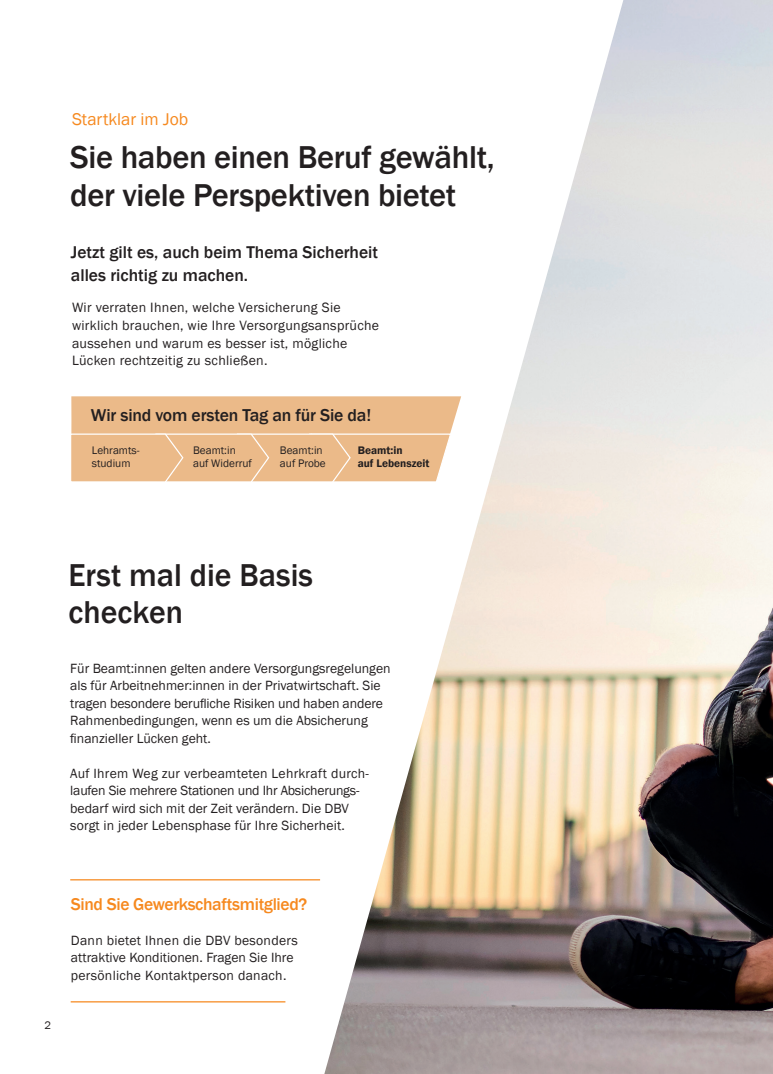
<style>
.page{position:relative;width:773px;height:1074px;background:#fff}
.page>*{position:absolute;margin:0;border:0;box-sizing:border-box;transform-origin:0 0}
.t1{font:500 32.5px/37.5px "Franklin Gothic";letter-spacing:-.01em;color:#231f20}
.t2{font:500 17.62px "Franklin Gothic";letter-spacing:-.01em;color:#231f20}
.t3{font:500 17.5px/22.5px "Franklin Gothic";color:#231f20}
.t4{font:500 17.5px "Franklin Gothic";letter-spacing:-.02em;color:#f6891f}
.t5{font:17.5px "Franklin Gothic";color:#f6891f}
.t6{font:13.88px/17.6px "Franklin Gothic";letter-spacing:.02em;color:#231f20}
.t7{font:13.75px/17.5px "Franklin Gothic";color:#231f20}
.t8{font:13.75px/17.5px "Franklin Gothic";letter-spacing:.02em;color:#231f20}
.t9{font:11.25px/13.8px "Franklin Gothic";color:#231f20}
.t10{font:600 11.25px/13.8px "Franklin Gothic";color:#231f20}
</style>
<div class="page">
<hr style="left:71px;top:1001px;width:214px;height:1px;background:#f6891f">
<hr style="left:70px;top:879px;width:250px;height:1px;background:#f6891f">
<div style="left:71px;top:396px;width:253px;height:86px;background:#ebba89"></div>
<img style="left:324px;top:0;width:448px;height:1074px">
<p class="t5" style="left:72px;top:108px;width:118px">Startklar im Job</p>
<h1 class="t1" style="left:70px;top:139px;width:426px">Sie haben einen Beruf gewählt, der viele Perspektiven bietet</h1>
<p class="t3" style="left:71px;top:241px;width:309px">Jetzt gilt es, auch beim Thema Sicherheit alles richtig zu machen.</p>
<p class="t6" style="left:72px;top:299px;width:308px">Wir verraten Ihnen, welche Versicherung Sie wirklich brauchen, wie Ihre Versorgungsansprüche aussehen und warum es besser ist, mögliche Lücken rechtzeitig zu schließen.</p>
<p class="t2" style="left:91px;top:404px;width:282px">Wir sind vom ersten Tag an für Sie da!</p>
<p class="t9" style="left:92px;top:443px;width:49px">Lehramts&shy;studium</p>
<p class="t9" style="left:193px;top:443px;width:60px">Beamt:in auf Widerruf</p>
<p class="t9" style="left:280px;top:443px;width:47px">Beamt:in auf Probe</p>
<p class="t10" style="left:358px;top:443px;width:73px">Beamt:in<br>auf Lebenszeit</p>
<h1 class="t1" style="left:68px;top:556px;width:246px">Erst mal die Basis checken</h1>
<p class="t7" style="left:70px;top:659px;width:322px">Für Beamt:innen gelten andere Versorgungsregelungen als für Arbeitnehmer:innen in der Privatwirtschaft. Sie tragen besondere berufliche Risiken und haben andere Rahmenbedingungen, wenn es um die Absicherung finanzieller Lücken geht.</p>
<p class="t7" style="left:70px;top:764px;width:300px">Auf Ihrem Weg zur verbeamteten Lehrkraft durch&shy;laufen Sie mehrere Stationen und Ihr Absicherungs&shy;bedarf wird sich mit der Zeit verändern. Die DBV sorgt in jeder Lebensphase für Ihre Sicherheit.</p>
<p class="t9" style="left:45px;top:1018px;width:8px">2</p>
<p class="t4" style="left:71px;top:893px;width:238px">Sind Sie Gewerkschaftsmitglied?</p>
<p class="t8" style="left:71px;top:932px;width:228px">Dann bietet Ihnen die DBV besonders attraktive Konditionen. Fragen Sie Ihre persönliche Kontaktperson danach.</p>
</div>
